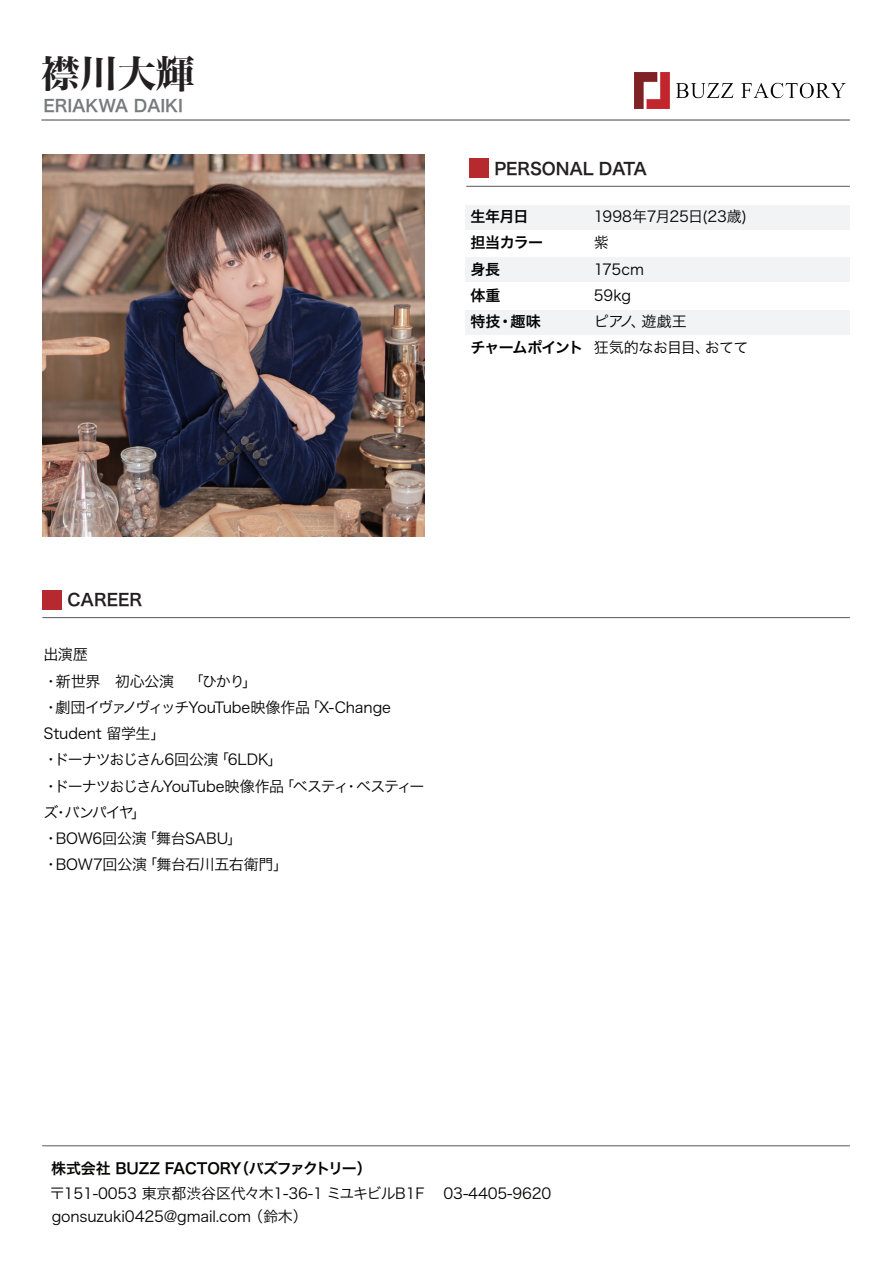
<style>
.page{position:relative;width:893px;height:1263px;background:#fff}
.page>*{position:absolute;margin:0;border:0;box-sizing:border-box;transform-origin:0 0}
.t1{font:38.4px "Hiragino Min W7 90 msp RKSJ H";color:#231f20}
.t2{font:16.8px "Hira Kaku Pro W6";letter-spacing:-.01em;color:#231f20}
.t3{font:16.8px "Hira Kaku Pro W6";letter-spacing:-.01em;color:#787a7d}
.t4{font:15px/26.2px "Hira Kaku Pro W3";letter-spacing:-.025em;color:#030303}
.t5{font:15px/23.7px "Hira Kaku Pro W3";letter-spacing:-.01em;color:#040403}
.t6{font:15px/26.2px "Hira Kaku Pro W6";letter-spacing:-.04em;color:#030303}
.t7{font:15px "Hira Kaku Pro W6";letter-spacing:-.01em;color:#040403}
</style>
<div class="page">
<img style="left:634px;top:73px;width:211px;height:36px">
<hr style="left:41px;top:119px;width:809px;height:2px;background:#808285">
<hr style="left:42px;top:1145px;width:808px;height:1px;background:#57585a">
<hr style="left:466px;top:186px;width:384px;height:1px;background:#57585a">
<div style="left:469px;top:159px;width:19px;height:19px;background:#b6292e"></div>
<hr style="left:42px;top:617px;width:808px;height:1px;background:#57585a">
<div style="left:42px;top:590px;width:19px;height:19px;background:#b6292e"></div>
<div style="left:466px;top:205px;width:384px;height:25px;background:#f2f3f4"></div>
<div style="left:466px;top:257px;width:384px;height:25px;background:#f2f3f4"></div>
<div style="left:466px;top:310px;width:384px;height:25px;background:#f2f3f4"></div>
<img style="left:42px;top:154px;width:383px;height:382px">
<h1 class="t1" style="left:41px;top:54px;width:155px">襟川大輝</h1>
<p class="t3" style="left:43px;top:91px;width:141px">ERIAKWA DAIKI</p>
<p class="t2" style="left:494px;top:153px;width:154px">PERSONAL DATA</p>
<p class="t6" style="left:470px;top:203px;width:114px">生年月日<br>担当カラー<br>身長<br>体重<br>特技・趣味<br>チャームポイント</p>
<p class="t4" style="left:594px;top:202px;width:156px">1998年7月25日(23歳)紫<br>175cm<br>59kg<br>ピアノ、遊戯王<br>狂気的なお目目、おてて</p>
<p class="t2" style="left:68px;top:585px;width:76px">CAREER</p>
<p class="t4" style="left:43px;top:640px;width:382px">出演歴<br>・新世界　初心公演　「ひかり」<br>・劇団イヴァノヴィッチYouTube映像作品「X-Change<br>Student 留学生」<br>・ドーナツおじさん6回公演「6LDK」<br>・ドーナツおじさんYouTube映像作品「ベスティ・ベスティーズ・バンパイヤ」<br>・BOW6回公演「舞台SABU」<br>・BOW7回公演「舞台石川五右衛門」</p>
<p class="t7" style="left:51px;top:1155px;width:322px">株式会社 BUZZ FACTORY（バズファクトリー）</p>
<p class="t5" style="left:50px;top:1180px;width:376px">〒151-0053 東京都渋谷区代々木1-36-1 ミユキビルB1F gonsuzuki0425@gmail.com （鈴木）</p>
<p class="t5" style="left:444px;top:1180px;width:109px">03-4405-9620</p>
</div>
